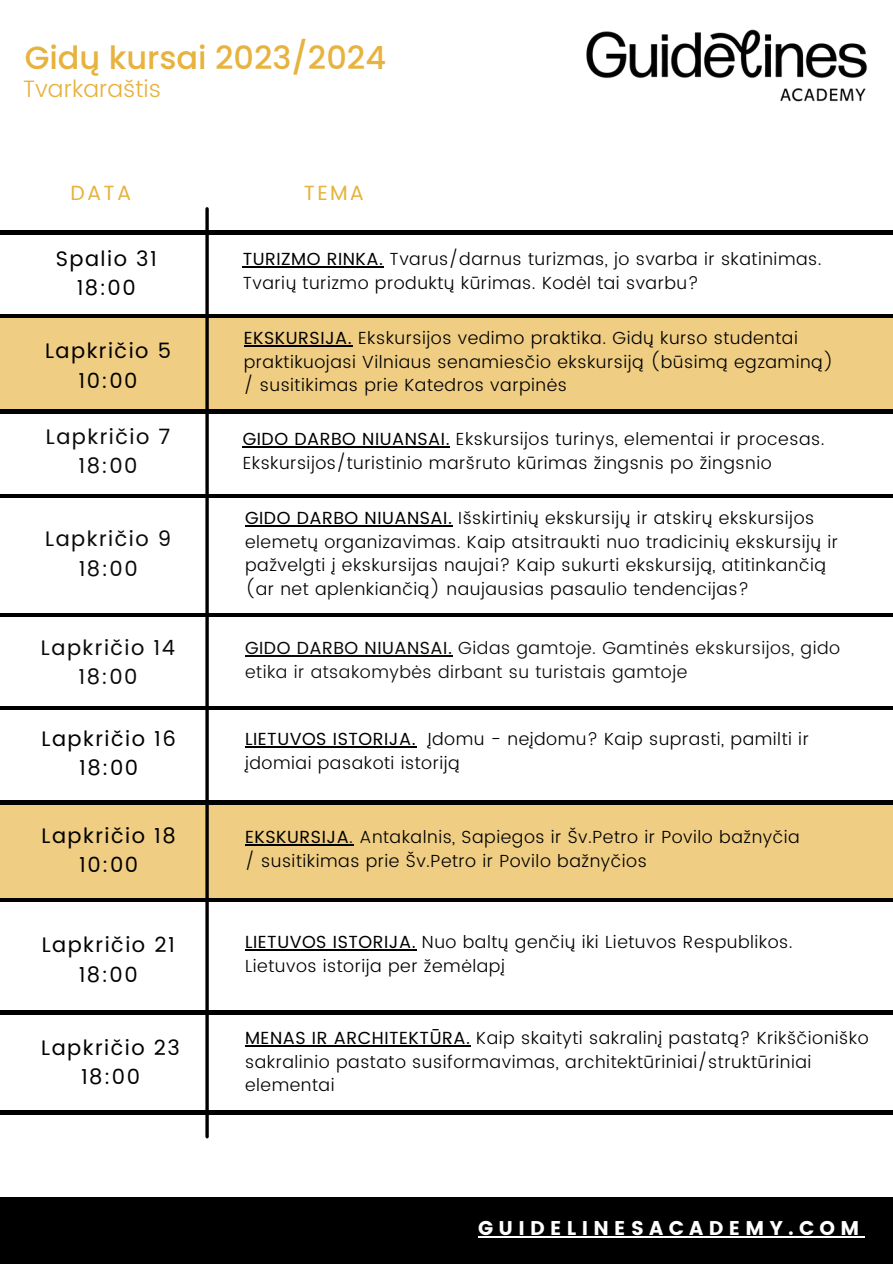
<style>
.page{position:relative;width:893px;height:1264px;background:#fff}
.page>*{position:absolute;margin:0;border:0;box-sizing:border-box;transform-origin:0 0}
.t1{font:500 31.95px "Poppins";color:#e7b23d}
.t2{font:300 23.7px "Poppins";color:#e7b23d}
.t3{font:21px "Poppins";letter-spacing:.07em;color:#000}
.t4{font:21px "Poppins";letter-spacing:.07em;color:#0a0a08}
.t5{font:20.55px "Poppins";letter-spacing:.11em;color:#e7b23d}
.t6{font:19.8px "Poppins";letter-spacing:.27em;color:#fff}
.t7{font:300 17.55px/23.7px "Poppins";letter-spacing:.03em;color:#000}
.t8{font:300 17.55px/23.7px "Poppins";letter-spacing:.03em;color:#0a0a08}
.s1{font-weight:400}
</style>
<div class="page">
<hr style="left:0;top:231px;width:892px;height:3px;background:#000">
<div style="left:0;top:318px;width:892px;height:92px;background:#efcd82"></div>
<hr style="left:0;top:314px;width:892px;height:4px;background:#000">
<hr style="left:0;top:410px;width:892px;height:3px;background:#000">
<div style="left:0;top:1197px;width:892px;height:66px;background:#000"></div>
<div style="left:0;top:804px;width:892px;height:95px;background:#efcd82"></div>
<svg style="left:205px;top:209px;width:4px;height:927px;background:#252422"></svg>
<img style="left:586px;top:29px;width:282px;height:73px">
<hr style="left:478px;top:1236px;width:386px;height:1px;background:#fff">
<hr style="left:245px;top:844px;width:104px;height:1px;background:#000">
<hr style="left:0;top:494px;width:892px;height:3px;background:#000">
<hr style="left:0;top:613px;width:892px;height:3px;background:#000">
<hr style="left:0;top:706px;width:892px;height:3px;background:#000">
<hr style="left:0;top:800px;width:892px;height:4px;background:#000">
<hr style="left:245px;top:525px;width:207px;height:1px;background:#000">
<hr style="left:244px;top:345px;width:108px;height:1px;background:#000">
<hr style="left:245px;top:746px;width:171px;height:1px;background:#000">
<hr style="left:0;top:898px;width:892px;height:3px;background:#000">
<hr style="left:245px;top:1044px;width:225px;height:2px;background:#000">
<hr style="left:0;top:1010px;width:892px;height:4px;background:#000">
<hr style="left:243px;top:446px;width:207px;height:1px;background:#000">
<hr style="left:245px;top:949px;width:171px;height:1px;background:#000">
<hr style="left:0;top:1110px;width:892px;height:4px;background:#000">
<hr style="left:245px;top:655px;width:207px;height:1px;background:#0a0a08">
<hr style="left:243px;top:266px;width:141px;height:2px;background:#000">
<p class="t1" style="left:25px;top:35px;width:363px">Gidų kursai 2023/2024</p>
<p class="t2" style="left:23px;top:75px;width:140px">Tvarkaraštis</p>
<p class="t5" style="left:71px;top:181px;width:62px">DATA</p>
<p class="t5" style="left:304px;top:181px;width:62px">TEMA</p>
<p class="t3" style="left:56px;top:246px;width:102px">Spalio 31</p>
<p class="t3" style="left:77px;top:276px;width:60px">18:00</p>
<p class="t3" style="left:45px;top:339px;width:127px">Lapkričio 5</p>
<p class="t3" style="left:79px;top:368px;width:61px">10:00</p>
<p class="t4" style="left:46px;top:424px;width:126px">Lapkričio 7</p>
<p class="t4" style="left:79px;top:453px;width:60px">18:00</p>
<p class="t4" style="left:45px;top:527px;width:127px">Lapkričio 9</p>
<p class="t4" style="left:79px;top:556px;width:60px">18:00</p>
<p class="t4" style="left:41px;top:635px;width:136px">Lapkričio 14</p>
<p class="t4" style="left:79px;top:664px;width:60px">18:00</p>
<p class="t3" style="left:42px;top:726px;width:136px">Lapkričio 16</p>
<p class="t3" style="left:79px;top:755px;width:60px">18:00</p>
<p class="t3" style="left:42px;top:823px;width:136px">Lapkričio 18</p>
<p class="t3" style="left:79px;top:852px;width:61px">10:00</p>
<p class="t3" style="left:42px;top:932px;width:134px">Lapkričio 21</p>
<p class="t3" style="left:79px;top:962px;width:60px">18:00</p>
<p class="t3" style="left:41px;top:1035px;width:140px">Lapkričio 23</p>
<p class="t3" style="left:81px;top:1064px;width:60px">18:00</p>
<p class="t7" style="left:243px;top:247px;width:580px"><span class="s1">TURIZMO RINKA.</span> Tvarus/darnus turizmas, jo svarba ir skatinimas.<br>Tvarių turizmo produktų kūrimas. Kodėl tai svarbu?</p>
<p class="t7" style="left:244px;top:326px;width:591px"><span class="s1">EKSKURSIJA.</span> Ekskursijos vedimo praktika. Gidų kurso studentai praktikuojasi Vilniaus senamiesčio ekskursiją (būsimą egzaminą)</p>
<p class="t7" style="left:244px;top:373px;width:325px">/ susitikimas prie Katedros varpinės</p>
<p class="t7" style="left:243px;top:427px;width:583px"><span class="s1">GIDO DARBO NIUANSAI.</span> Ekskursijos turinys, elementai ir procesas.<br>Ekskursijos/turistinio maršruto kūrimas žingsnis po žingsnio</p>
<p class="t7" style="left:245px;top:506px;width:594px"><span class="s1">GIDO DARBO NIUANSAI.</span> Išskirtinių ekskursijų ir atskirų ekskursijos elemetų organizavimas. Kaip atsitraukti nuo tradicinių ekskursijų ir pažvelgti į ekskursijas naujai? Kaip sukurti ekskursiją, atitinkančią (ar net aplenkiančią) naujausias pasaulio tendencijas?</p>
<p class="t8" style="left:245px;top:636px;width:596px"><span class="s1">GIDO DARBO NIUANSAI.</span> Gidas gamtoje. Gamtinės ekskursijos, gido etika ir atsakomybės dirbant su turistais gamtoje</p>
<p class="t7" style="left:245px;top:727px;width:565px"><span class="s1">LIETUVOS ISTORIJA.</span> Įdomu - neįdomu? Kaip suprasti, pamilti ir įdomiai pasakoti istoriją</p>
<p class="t7" style="left:245px;top:825px;width:556px"><span class="s1">EKSKURSIJA</span>. Antakalnis, Sapiegos ir Šv.Petro ir Povilo bažnyčia</p>
<p class="t7" style="left:245px;top:849px;width:403px">/ susitikimas prie Šv.Petro ir Povilo bažnyčios</p>
<p class="t7" style="left:245px;top:930px;width:549px"><span class="s1">LIETUVOS ISTORIJA.</span> Nuo baltų genčių iki Lietuvos Respublikos.</p>
<p class="t7" style="left:245px;top:954px;width:261px">Lietuvos istorija per žemėlapį</p>
<p class="t7" style="left:245px;top:1025px;width:625px"><span class="s1">MENAS IR ARCHITEKTŪRA.</span> Kaip skaityti sakralinį pastatą? Krikščioniško sakralinio pastato susiformavimas, architektūriniai/struktūriniai elementai</p>
<p class="t6" style="left:478px;top:1216px;width:383px">GUIDELINESACADEMY.COM</p>
</div>
